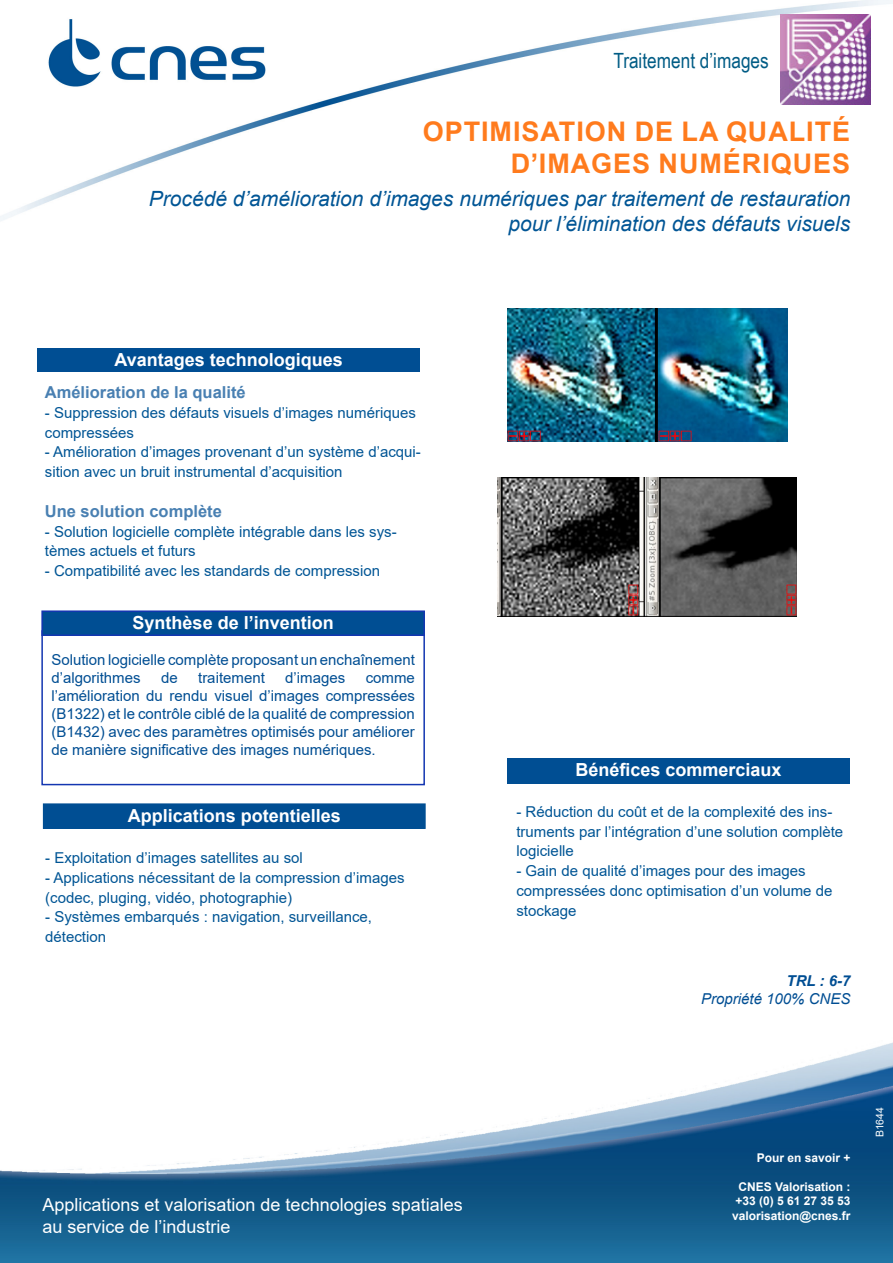
<style>
.page{position:relative;width:893px;height:1263px;background:#fff}
.page>*{position:absolute;margin:0;border:0;box-sizing:border-box;transform-origin:0 0}
.t1{font:700 27px/32.4px "Arial";letter-spacing:.035em;color:#ff7b1d;text-align:right}
.t2{font:italic 21px/25.2px "Arial";color:#005595;text-align:right}
.t3{font:21px "Arial Narrow";color:#005c85}
.t4{font:700 18px "Arial";color:#fff}
.t5{font:18px "Arial";color:#fff}
.Texte{font:700 16.5px "Arial";color:#4980b2}
.Texte-2{font:15px/19.8px "Arial";color:#005595}
.t6{font:15px/18px "Arial";color:#004e93}
.t7{font:italic 15px "Arial";color:#004e93}
.t8{font:italic 700 15px "Arial";color:#004e93}
.t9{font:700 12px "Arial";color:#fff}
.t10{font:10.5px "Arial";color:#fff}
</style>
<div class="page">
<img style="left:0;top:0;width:893px;height:1263px">
<div style="left:41px;top:630px;width:384px;height:155px;border:2px solid #1436b1"></div>
<div style="left:42px;top:611px;width:382px;height:24px;background:#004e93"></div>
<div style="left:41px;top:610px;width:384px;height:26px;border:2px solid #1436b1"></div>
<div style="left:37px;top:348px;width:383px;height:24px;background:#004e93"></div>
<div style="left:507px;top:758px;width:343px;height:26px;background:#004e93"></div>
<div style="left:44px;top:804px;width:381px;height:24px;background:#004e93"></div>
<div style="left:43px;top:803px;width:383px;height:26px;border:2px solid #004e93"></div>
<div style="left:482px;top:975px;width:368px;height:14px;background:#fff"></div>
<div style="left:482px;top:993px;width:368px;height:14px;background:#fff"></div>
<img style="left:780px;top:15px;width:90px;height:90px">
<img style="left:497px;top:477px;width:300px;height:139px">
<img style="left:507px;top:309px;width:280px;height:132px">
<p class="t3" style="left:613px;top:45px;width:157px">Traitement d’images</p>
<p class="t1" style="left:423px;top:116px;width:429px">OPTIMISATION DE LA QUALITÉ<br>D’IMAGES NUMÉRIQUES</p>
<p class="t2" style="left:149px;top:186px;width:703px">Procédé d’amélioration d’images numériques par traitement de restauration pour l’élimination des défauts visuels</p>
<p class="t4" style="left:114px;top:347px;width:230px">Avantages technologiques</p>
<p class="Texte" style="left:45px;top:380px;width:202px">Amélioration de la qualité</p>
<p class="Texte-2" style="left:45px;top:402px;width:372px">- Suppression des défauts visuels d’images numériques compressées</p>
<p class="Texte-2" style="left:45px;top:442px;width:378px">- Amélioration d’images provenant d’un système d’acqui&shy;sition avec un bruit instrumental d’acquisition</p>
<p class="Texte" style="left:45px;top:499px;width:178px">Une solution complète</p>
<p class="Texte-2" style="left:45px;top:521px;width:353px">- Solution logicielle complète intégrable dans les sys&shy;tèmes actuels et futurs</p>
<p class="Texte-2" style="left:45px;top:561px;width:337px">- Compatibilité avec les standards de compression</p>
<p class="t4" style="left:133px;top:610px;width:203px">Synthèse de l’invention</p>
<p class="t6" style="left:51px;top:650px;width:365px">Solution logicielle complète proposant un enchaînement d’algorithmes</p>
<p class="t6" style="left:161px;top:668px;width:18px">de</p>
<p class="t6" style="left:198px;top:668px;width:68px">traitement</p>
<p class="t6" style="left:285px;top:668px;width:62px">d’images</p>
<p class="t6" style="left:51px;top:668px;width:365px;text-align:justify;text-indent:314px">comme l’amélioration du rendu visuel d’images compressées (B1322) et le contrôle ciblé de la qualité de compression (B1432) avec des paramètres optimisés pour améliorer de manière significative des images numériques.</p>
<p class="t4" style="left:128px;top:803px;width:215px">Applications potentielles</p>
<p class="Texte-2" style="left:45px;top:848px;width:259px">- Exploitation d’images satellites au sol</p>
<p class="Texte-2" style="left:45px;top:867px;width:361px">- Applications nécessitant de la compression d’images (codec, pluging, vidéo, photographie)</p>
<p class="Texte-2" style="left:45px;top:907px;width:328px">- Systèmes embarqués : navigation, surveillance, détection</p>
<p class="t5" style="left:43px;top:1193px;width:422px">Applications et valorisation de technologies spatiales</p>
<p class="t5" style="left:43px;top:1214px;width:190px">au service de l’industrie</p>
<p class="t4" style="left:575px;top:757px;width:208px">Bénéfices commerciaux</p>
<p class="Texte-2" style="left:516px;top:801px;width:328px">- Réduction du coût et de la complexité des ins&shy;truments par l’intégration d’une solution complète logicielle</p>
<p class="Texte-2" style="left:516px;top:861px;width:317px">- Gain de qualité d’images pour des images compressées donc optimisation d’un volume de stockage</p>
<p class="t8" style="left:786px;top:971px;width:65px">TRL : 6-7</p>
<p class="t7" style="left:701px;top:989px;width:151px">Propriété 100% CNES</p>
<p class="t9" style="left:757px;top:1149px;width:95px">Pour en savoir +</p>
<p class="t9" style="left:738px;top:1178px;width:114px">CNES Valorisation :</p>
<p class="t9" style="left:735px;top:1193px;width:117px">+33 (0) 5 61 27 35 53</p>
<p class="t9" style="left:732px;top:1207px;width:120px">valorisation@cnes.fr</p>
<p class="t10" style="left:873px;top:1137px;width:32px;rotate:-90deg">B1644</p>
</div>
